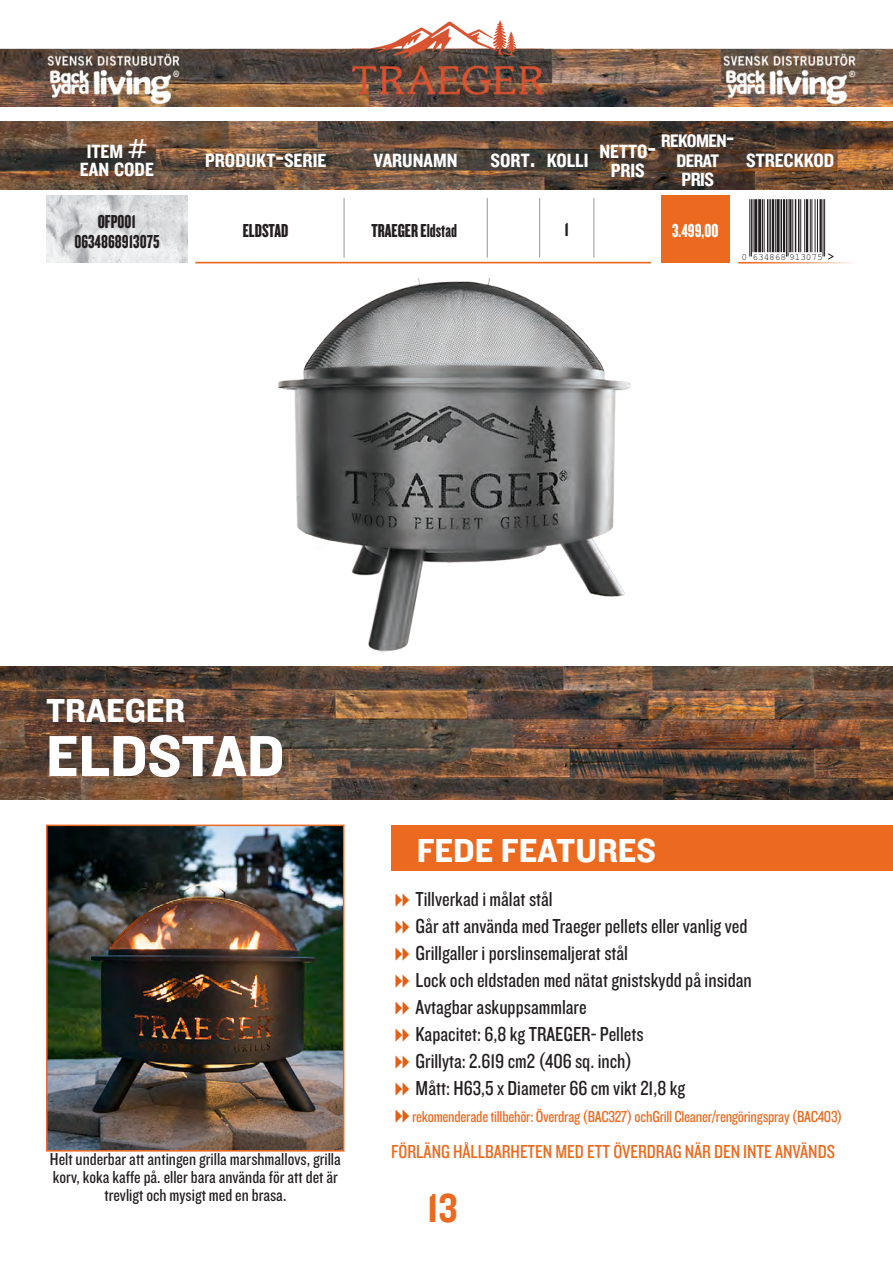
<style>
.page{position:relative;width:893px;height:1263px;background:#fff}
.page>*{position:absolute;margin:0;border:0;box-sizing:border-box;transform-origin:0 0}
.t1{font:60px "Knockout 51 Middleweight";color:#fff}
.t2{font:42px "Knockout 50 Welterweight";color:#ec6a20}
.t3{font:34.5px "Knockout 51 Middleweight";color:#fff}
.t4{font:21px "Knockout 29 Junior Ltweight";color:#231f20}
.t5{font:19.95px/19.5px "Knockout 50 Welterweight";color:#fff;text-align:center}
.t6{font:19.5px "Knockout 29 Junior Ltweight";color:#ec6a20}
.t7{font:19.5px "Knockout 68 Full Featherwt";color:#231f20}
.t8{font:19.5px "Knockout 68 Full Featherwt";color:#fff}
.t9{font:18.9px/19.5px "Knockout 50 Welterweight";letter-spacing:-.03em;color:#fff;text-align:center}
.t10{font:18px/18px "Knockout 29 Junior Ltweight";color:#231f20;text-align:center}
.t11{font:16.5px "Knockout 29 Junior Ltweight";letter-spacing:-.015em;color:#ec6a20}
.t12{font:9.6px "Helvetica";letter-spacing:-.015em;color:#231f20}
.s1{font-size:28.5px}
.s2{font-size:27px}
</style>
<div class="page">
<img style="left:0;top:122px;width:893px;height:67px">
<img style="left:47px;top:196px;width:140px;height:67px">
<hr style="left:344px;top:198px;width:1px;height:60px;background:#939598">
<hr style="left:487px;top:198px;width:1px;height:60px;background:#939598">
<hr style="left:539px;top:198px;width:1px;height:60px;background:#939598">
<hr style="left:593px;top:198px;width:1px;height:60px;background:#939598">
<div style="left:661px;top:196px;width:68px;height:67px;background:#ec6a20"></div>
<hr style="left:749px;top:199px;width:1px;height:57px;background:#231f20">
<hr style="left:751px;top:199px;width:1px;height:57px;background:#231f20">
<hr style="left:753px;top:199px;width:1px;height:53px;background:#231f20">
<hr style="left:754px;top:199px;width:3px;height:53px;background:#231f20">
<hr style="left:758px;top:199px;width:3px;height:53px;background:#231f20">
<hr style="left:762px;top:199px;width:1px;height:53px;background:#231f20">
<hr style="left:764px;top:199px;width:1px;height:53px;background:#231f20">
<hr style="left:767px;top:199px;width:1px;height:53px;background:#231f20">
<hr style="left:769px;top:199px;width:2px;height:53px;background:#231f20">
<hr style="left:772px;top:199px;width:2px;height:53px;background:#231f20">
<hr style="left:775px;top:199px;width:1px;height:53px;background:#231f20">
<svg style="left:776px;top:199px;width:4px;height:53px"></svg>
<hr style="left:780px;top:199px;width:2px;height:53px;background:#231f20">
<hr style="left:783px;top:199px;width:2px;height:53px;background:#231f20">
<hr style="left:786px;top:199px;width:1px;height:57px;background:#231f20">
<hr style="left:788px;top:199px;width:1px;height:57px;background:#231f20">
<hr style="left:789px;top:199px;width:2px;height:53px;background:#231f20">
<hr style="left:792px;top:199px;width:1px;height:53px;background:#231f20">
<hr style="left:795px;top:199px;width:1px;height:53px;background:#231f20">
<hr style="left:798px;top:199px;width:1px;height:53px;background:#231f20">
<hr style="left:800px;top:199px;width:1px;height:53px;background:#231f20">
<hr style="left:804px;top:199px;width:1px;height:53px;background:#231f20">
<hr style="left:806px;top:199px;width:2px;height:53px;background:#231f20">
<hr style="left:810px;top:199px;width:1px;height:53px;background:#231f20">
<hr style="left:811px;top:199px;width:1px;height:53px;background:#231f20">
<hr style="left:815px;top:199px;width:1px;height:53px;background:#231f20">
<hr style="left:817px;top:199px;width:1px;height:53px;background:#231f20">
<hr style="left:819px;top:199px;width:3px;height:53px;background:#231f20">
<hr style="left:823px;top:199px;width:1px;height:57px;background:#231f20">
<hr style="left:824px;top:199px;width:1px;height:57px;background:#231f20">
<img style="left:49px;top:827px;width:292px;height:321px">
<div style="left:46px;top:824px;width:298px;height:327px;border:2px solid #ec6a20"></div>
<img style="left:0;top:666px;width:893px;height:133px">
<div style="left:391px;top:825px;width:502px;height:46px;background:#ec6a20"></div>
<img style="left:278px;top:279px;width:353px;height:373px">
<img style="left:1px;top:20px;width:892px;height:86px">
<svg style="left:195px;top:262px;width:456px;height:2px"></svg>
<svg style="left:738px;top:253px;width:115px;height:10px"></svg>
<p class="t5" style="left:87px;top:141px;width:62px">ITEM <span class="s1">#</span></p>
<p class="t5" style="left:80px;top:159px;width:76px">EAN CODE</p>
<p class="t7" style="left:98px;top:210px;width:40px">OFP001</p>
<p class="t7" style="left:74px;top:229px;width:87px">0634868913075</p>
<p class="t5" style="left:374px;top:150px;width:86px">VARUNAMN</p>
<p class="t5" style="left:491px;top:150px;width:46px">SORT<span class="s1">.</span></p>
<p class="t5" style="left:547px;top:150px;width:43px">KOLLI</p>
<p class="t5" style="left:599px;top:141px;width:58px">NETTO<span class="s1">-<br></span>PRIS</p>
<p class="t9" style="left:661px;top:131px;width:75px">REKOMEN<span class="s2">-<br></span>DERAT</p>
<p class="t5" style="left:205px;top:150px;width:123px">PRODUKT<span class="s1">-</span>SERIE</p>
<p class="t5" style="left:746px;top:150px;width:90px">STRECKKOD</p>
<p class="t5" style="left:682px;top:169px;width:34px">PRIS</p>
<p class="t7" style="left:243px;top:218px;width:47px">ELDSTAD</p>
<p class="t7" style="left:564px;top:218px;width:6px">1</p>
<p class="t7" style="left:371px;top:219px;width:87px">TRAEGER Eldstad</p>
<p class="t8" style="left:672px;top:219px;width:48px">3.499,00</p>
<p class="t12" style="left:741px;top:251px;width:83px">0 634868 913075</p>
<p class="t3" style="left:46px;top:687px;width:141px">TRAEGER</p>
<p class="t1" style="left:46px;top:715px;width:240px">ELDSTAD</p>
<p class="t10" style="left:50px;top:1149px;width:292px">Helt underbar att antingen grilla marshmallovs, grilla korv, koka kaffe på. eller bara använda för att det är trevligt och mysigt med en brasa.</p>
<p class="t3" style="left:417px;top:827px;width:241px">FEDE FEATURES</p>
<p class="t4" style="left:416px;top:886px;width:139px">Tillverkad i målat stål</p>
<p class="t4" style="left:416px;top:913px;width:333px">Går att använda med Traeger pellets eller vanlig ved</p>
<p class="t4" style="left:416px;top:940px;width:214px">Grillgaller i porslinsemaljerat stål</p>
<p class="t4" style="left:416px;top:967px;width:338px">Lock och eldstaden med nätat gnistskydd på insidan</p>
<p class="t4" style="left:416px;top:994px;width:172px">Avtagbar askuppsammlare</p>
<p class="t4" style="left:416px;top:1021px;width:229px">Kapacitet: 6,8 kg TRAEGER- Pellets</p>
<p class="t4" style="left:416px;top:1048px;width:218px">Grillyta: 2.619 cm2 (406 sq. inch)</p>
<p class="t4" style="left:416px;top:1075px;width:271px">Mått: H63,5 x Diameter 66 cm vikt 21,8 kg</p>
<p class="t11" style="left:412px;top:1106px;width:432px">rekomenderade tillbehör: Överdrag (BAC327) ochGrill Cleaner/rengöringspray (BAC403)</p>
<p class="t6" style="left:391px;top:1139px;width:445px">FÖRLÄNG HÅLLBARHETEN MED ETT ÖVERDRAG NÄR DEN INTE ANVÄNDS</p>
<p class="t2" style="left:427px;top:1180px;width:32px">13</p>
</div>
